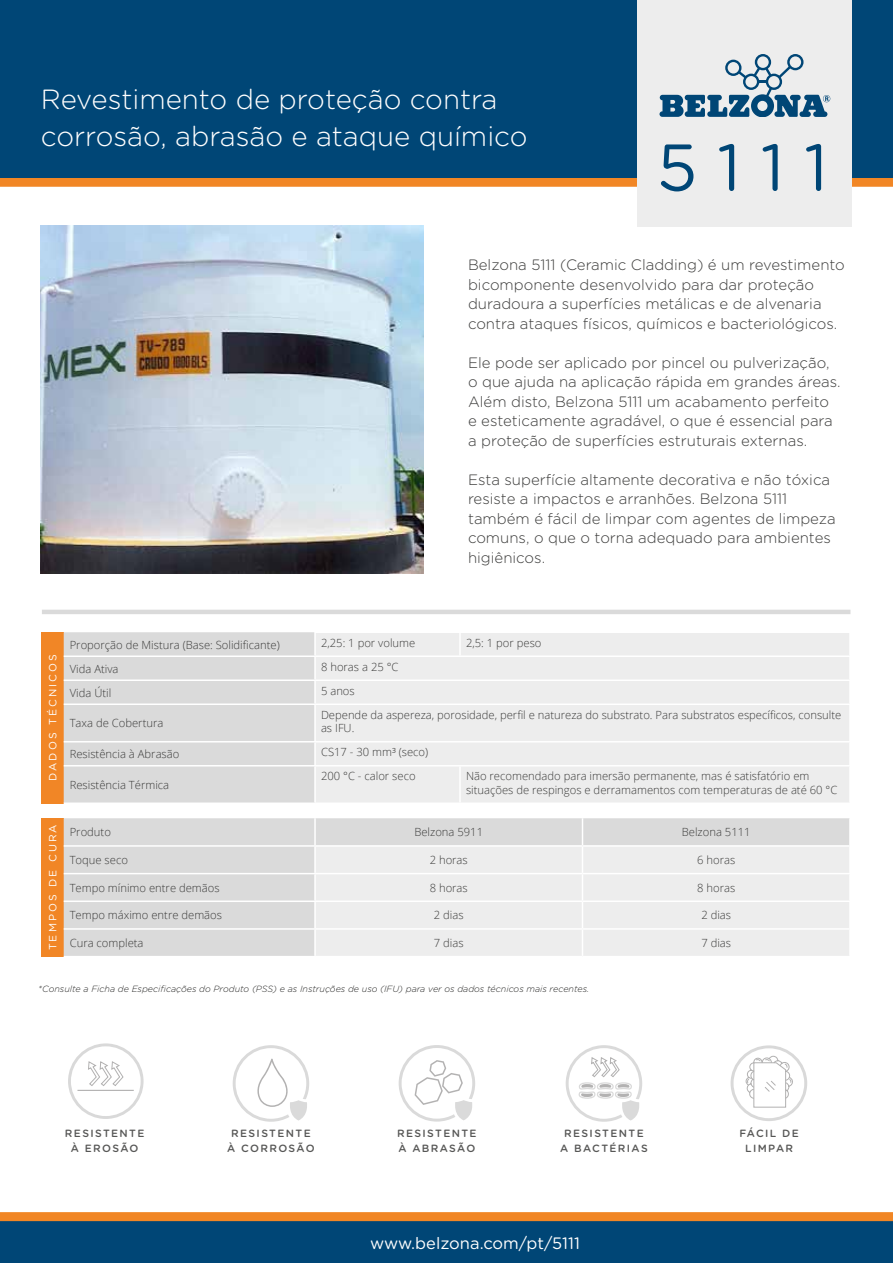
<style>
.page{position:relative;width:893px;height:1263px;background:#fff}
.page>*{position:absolute;margin:0;border:0;box-sizing:border-box;transform-origin:0 0}
.t1{font:66px "Gotham Rounded";color:#004676}
.t2{font:300 27.75px/36.8px "Gotham Rounded";color:#fff}
.t3{font:16.5px "Gotham Rounded";color:#fff}
.t4{font:300 15px/19.5px "Gotham Rounded";color:#3c3c3b}
.t5{font:300 11.25px/13.5px "Open Sans";color:#3c3c3b}
.t6{font:500 10.5px/14.9px "Gotham Rounded";letter-spacing:.13em;color:#575756;text-align:center}
.t7{font:10.5px "Gotham Rounded";letter-spacing:.2em;color:#fff}
.t8{font:italic 300 9px "Gotham Rounded";color:#282827}
</style>
<div class="page">
<svg style="left:731px;top:1045px;width:76px;height:76px"></svg>
<div style="left:0;top:178px;width:893px;height:9px;background:#f18625"></div>
<div style="left:0;top:0;width:893px;height:178px;background:#004676"></div>
<div style="left:0;top:1220px;width:893px;height:43px;background:#004676"></div>
<img style="left:41px;top:225px;width:383px;height:349px">
<hr style="left:42px;top:610px;width:808px;height:4px;background:#dadada">
<div style="left:638px;top:0;width:214px;height:226px;background:#ededed"></div>
<svg style="left:659px;top:54px;width:171px;height:63px"></svg>
<div style="left:0;top:1212px;width:893px;height:9px;background:#f18625"></div>
<svg style="left:233px;top:1045px;width:76px;height:77px"></svg>
<svg style="left:399px;top:1045px;width:76px;height:76px"></svg>
<svg style="left:566px;top:1045px;width:76px;height:77px"></svg>
<svg style="left:68px;top:1043px;width:76px;height:76px"></svg>
<div style="left:41px;top:632px;width:23px;height:171px;background:#f18626"></div>
<div style="left:64px;top:632px;width:250px;height:170px;background:#dadada"></div>
<div style="left:316px;top:633px;width:533px;height:169px;background:#ededed"></div>
<hr style="left:459px;top:633px;width:2px;height:22px;background:#fff">
<hr style="left:64px;top:655px;width:251px;height:2px;background:#fff">
<hr style="left:315px;top:655px;width:145px;height:2px;background:#fff">
<hr style="left:460px;top:655px;width:391px;height:2px;background:#fff">
<hr style="left:64px;top:679px;width:251px;height:2px;background:#fff">
<hr style="left:315px;top:679px;width:145px;height:2px;background:#fff">
<hr style="left:460px;top:679px;width:391px;height:2px;background:#fff">
<hr style="left:64px;top:703px;width:251px;height:2px;background:#fff">
<hr style="left:315px;top:703px;width:145px;height:2px;background:#fff">
<hr style="left:460px;top:703px;width:391px;height:2px;background:#fff">
<hr style="left:64px;top:741px;width:251px;height:1px;background:#fff">
<hr style="left:315px;top:741px;width:145px;height:1px;background:#fff">
<hr style="left:460px;top:741px;width:391px;height:1px;background:#fff">
<hr style="left:64px;top:765px;width:251px;height:1px;background:#fff">
<hr style="left:315px;top:765px;width:145px;height:1px;background:#fff">
<hr style="left:460px;top:765px;width:391px;height:1px;background:#fff">
<hr style="left:459px;top:766px;width:2px;height:36px;background:#fff">
<div style="left:41px;top:818px;width:23px;height:139px;background:#f18626"></div>
<div style="left:64px;top:818px;width:785px;height:138px;background:#dadada"></div>
<div style="left:316px;top:847px;width:533px;height:109px;background:#ededed"></div>
<hr style="left:64px;top:873px;width:251px;height:1px;background:#fff">
<hr style="left:315px;top:873px;width:267px;height:1px;background:#fff">
<hr style="left:582px;top:873px;width:269px;height:1px;background:#fff">
<hr style="left:64px;top:900px;width:251px;height:2px;background:#fff">
<hr style="left:315px;top:900px;width:267px;height:2px;background:#fff">
<hr style="left:582px;top:900px;width:269px;height:2px;background:#fff">
<hr style="left:64px;top:928px;width:251px;height:2px;background:#fff">
<hr style="left:315px;top:928px;width:267px;height:2px;background:#fff">
<hr style="left:582px;top:928px;width:269px;height:2px;background:#fff">
<svg style="left:582px;top:818px;width:1px;height:138px"></svg>
<hr style="left:314px;top:818px;width:2px;height:27px;background:#fff">
<hr style="left:314px;top:847px;width:2px;height:26px;background:#fff">
<hr style="left:314px;top:874px;width:2px;height:26px;background:#fff">
<hr style="left:314px;top:902px;width:2px;height:26px;background:#fff">
<hr style="left:314px;top:930px;width:2px;height:26px;background:#fff">
<hr style="left:64px;top:845px;width:251px;height:2px;background:#fff">
<hr style="left:315px;top:845px;width:267px;height:2px;background:#fff">
<hr style="left:582px;top:845px;width:269px;height:2px;background:#fff">
<h2 class="t2" style="left:41px;top:80px;width:488px">Revestimento de proteção contra corrosão, abrasão e ataque químico</h2>
<h1 class="t1" style="left:657px;top:122px;width:172px">5111</h1>
<p class="t4" style="left:468px;top:254px;width:378px">Belzona 5111 (Ceramic Cladding) é um revestimento bicomponente desenvolvido para dar proteção duradoura a superfícies metálicas e de alvenaria contra ataques físicos, químicos e bacteriológicos.</p>
<p class="t4" style="left:468px;top:352px;width:374px">Ele pode ser aplicado por pincel ou pulverização, o que ajuda na aplicação rápida em grandes áreas.<br>Além disto, Belzona 5111 um acabamento perfeito e esteticamente agradável, o que é essencial para a proteção de superfícies estruturais externas.</p>
<p class="t4" style="left:468px;top:469px;width:369px">Esta superfície altamente decorativa e não tóxica resiste a impactos e arranhões. Belzona 5111 também é fácil de limpar com agentes de limpeza comuns, o que o torna adequado para ambientes higiênicos.</p>
<p class="t7" style="left:46px;top:781px;width:128px;rotate:-90deg">DADOS TÉCNICOS</p>
<p class="t5" style="left:70px;top:637px;width:212px">Proporção de Mistura (Base: Solidificante)</p>
<p class="t5" style="left:321px;top:636px;width:96px">2,25: 1 por volume</p>
<p class="t5" style="left:466px;top:636px;width:77px">2,5: 1 por peso</p>
<p class="t5" style="left:70px;top:661px;width:50px">Vida Ativa</p>
<p class="t5" style="left:321px;top:660px;width:79px">8 horas a 25 °C</p>
<p class="t5" style="left:70px;top:685px;width:43px">Vida Útil</p>
<p class="t5" style="left:321px;top:684px;width:35px">5 anos</p>
<p class="t5" style="left:70px;top:716px;width:95px">Taxa de Cobertura</p>
<p class="t5" style="left:321px;top:708px;width:522px">Depende da aspereza, porosidade, perfil e natureza do substrato. Para substratos específicos, consulte as IFU.</p>
<p class="t5" style="left:70px;top:747px;width:111px">Resistência à Abrasão</p>
<p class="t5" style="left:321px;top:745px;width:109px">CS17 - 30 mm³ (seco)</p>
<p class="t5" style="left:70px;top:778px;width:101px">Resistência Térmica</p>
<p class="t5" style="left:321px;top:769px;width:96px">200 °C - calor seco</p>
<p class="t5" style="left:466px;top:769px;width:373px">Não recomendado para imersão permanente, mas é satisfatório em situações de respingos e derramamentos com temperaturas de até 60 °C</p>
<p class="t7" style="left:46px;top:950px;width:127px;rotate:-90deg">TEMPOS DE CURA</p>
<p class="t5" style="left:70px;top:825px;width:43px">Produto</p>
<p class="t5" style="left:414px;top:825px;width:70px">Belzona 5911</p>
<p class="t5" style="left:682px;top:825px;width:70px">Belzona 5111</p>
<p class="t5" style="left:70px;top:853px;width:60px">Toque seco</p>
<p class="t5" style="left:430px;top:853px;width:40px">2 horas</p>
<p class="t5" style="left:697px;top:853px;width:40px">6 horas</p>
<p class="t5" style="left:70px;top:881px;width:151px">Tempo mínimo entre demãos</p>
<p class="t5" style="left:430px;top:881px;width:40px">8 horas</p>
<p class="t5" style="left:697px;top:881px;width:40px">8 horas</p>
<p class="t5" style="left:70px;top:908px;width:154px">Tempo máximo entre demãos</p>
<p class="t5" style="left:434px;top:908px;width:31px">2 dias</p>
<p class="t5" style="left:701px;top:908px;width:31px">2 dias</p>
<p class="t5" style="left:70px;top:936px;width:75px">Cura completa</p>
<p class="t5" style="left:434px;top:936px;width:31px">7 dias</p>
<p class="t5" style="left:701px;top:936px;width:31px">7 dias</p>
<p class="t8" style="left:38px;top:983px;width:552px">*Consulte a Ficha de Especificações do Produto (PSS) e as Instruções de uso (IFU) para ver os dados técnicos mais recentes.</p>
<p class="t6" style="left:65px;top:1125px;width:81px">RESISTENTE<br>À EROSÃO</p>
<p class="t6" style="left:227px;top:1125px;width:89px">RESISTENTE<br>À CORROSÃO</p>
<p class="t6" style="left:397px;top:1125px;width:81px;text-align:left">RESISTENTE<br>À ABRASÃO</p>
<p class="t6" style="left:560px;top:1125px;width:89px">RESISTENTE<br>A BACTÉRIAS</p>
<p class="t6" style="left:739px;top:1125px;width:61px">FÁCIL DE<br>LIMPAR</p>
<p class="t3" style="left:370px;top:1232px;width:211px">www.belzona.com/pt/5111</p>
</div>
